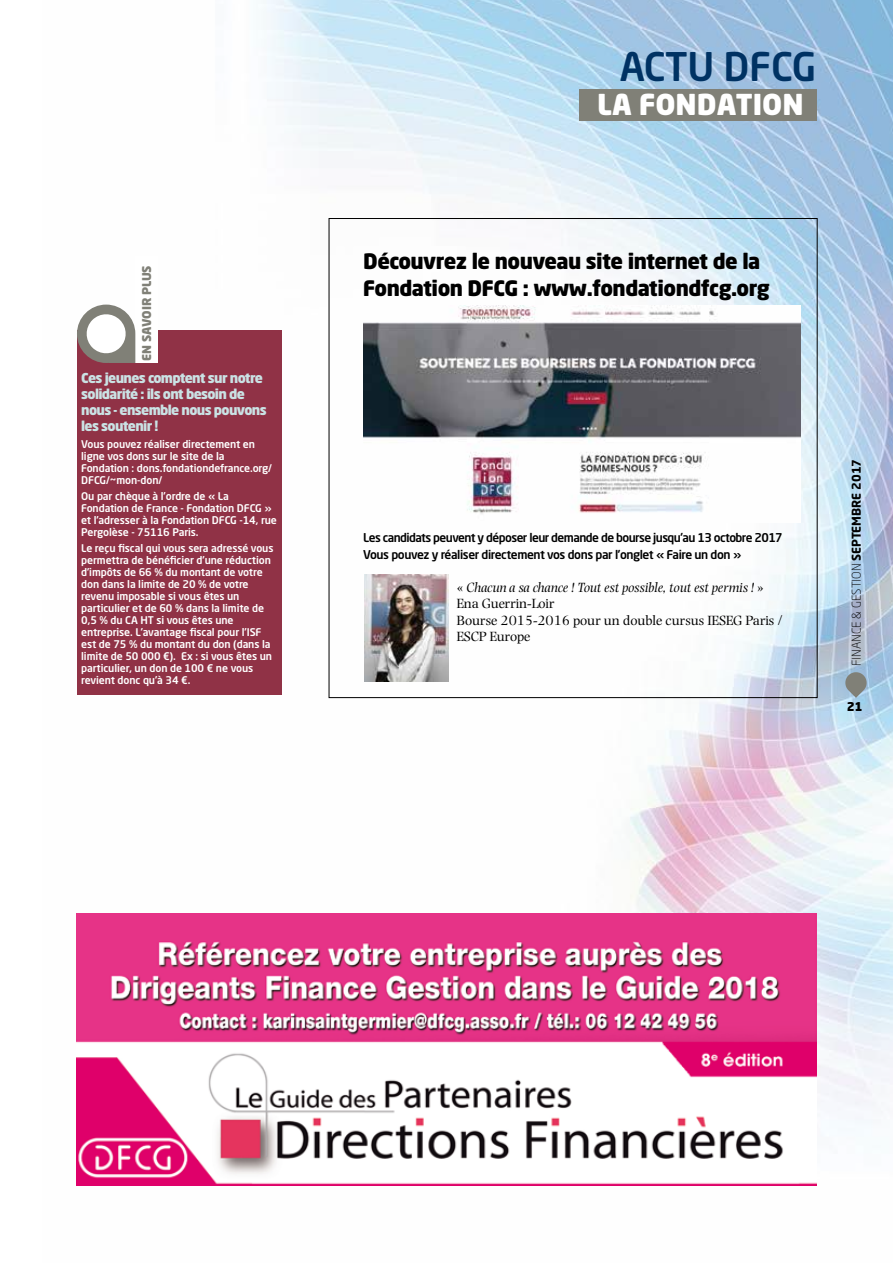
<style>
.page{position:relative;width:893px;height:1263px;background:#fff}
.page>*{position:absolute;margin:0;border:0;box-sizing:border-box;transform-origin:0 0}
.t1{font:500 39px "Neo Sans Std";letter-spacing:-.01em;color:#003263}
.t2{font:900 28.5px "Neo Sans Std";color:#fff}
.t3{font:900 21px/27px "Neo Sans Std";letter-spacing:-.025em;color:#000}
.t4{font:13.95px/16.5px "Photina MT Std";letter-spacing:-.005em;color:#000}
.t5{font:900 13.5px/16.2px "Neo Sans Std";letter-spacing:-.05em;color:#cae2e4}
.t6{font:500 12px/16.5px "Neo Sans Std";letter-spacing:-.045em;color:#000}
.t7{font:300 12px "Neo Sans Std";color:#000}
.t8{font:900 12px "Neo Sans Std";letter-spacing:-.01em;color:#808077}
.t9{font:900 12px "Neo Sans Std";color:#000}
.t10{font:500 10.5px/12px "Neo Sans Std";letter-spacing:-.01em;color:#fff}
.s1{font-style:italic}
.s2{font-weight:700}
</style>
<div class="page">
<img style="left:76px;top:0;width:817px;height:1186px">
<img style="left:363px;top:305px;width:437px;height:217px">
<img style="left:365px;top:574px;width:83px;height:108px">
<div style="left:77px;top:330px;width:204px;height:364px;background:#903246"></div>
<div style="left:135px;top:256px;width:23px;height:107px;background:#fff"></div>
<div style="left:77px;top:305px;width:58px;height:58px;background:#808077;border-radius:29px"></div>
<svg style="left:85px;top:312px;width:43px;height:43px"></svg>
<svg style="left:844px;top:671px;width:24px;height:27px"></svg>
<div style="left:579px;top:89px;width:237px;height:32px;background:#808077"></div>
<img style="left:77px;top:913px;width:739px;height:273px">
<p class="t8" style="left:139px;top:361px;width:97px;rotate:-90deg">EN SAVOIR PLUS</p>
<p class="t5" style="left:81px;top:369px;width:187px">Ces jeunes comptent sur notre solidarité : ils ont besoin de nous - ensemble nous pouvons les soutenir !</p>
<p class="t10" style="left:81px;top:438px;width:192px">Vous pouvez réaliser directement en ligne vos dons sur le site de la<br>Fondation : dons.fondationdefrance.org/<br>DFCG/~mon-don/</p>
<p class="t10" style="left:81px;top:490px;width:197px">Ou par chèque à l’ordre de « La Fondation de France - Fondation DFCG » et l’adresser à la Fondation DFCG -14, rue Pergolèse - 75116 Paris.</p>
<p class="t10" style="left:81px;top:542px;width:194px">Le reçu fiscal qui vous sera adressé vous permettra de bénéficier d’une réduction d’impôts de 66 % du montant de votre don dans la limite de 20 % de votre revenu imposable si vous êtes un particulier et de 60 % dans la limite de 0,5 % du CA HT si vous êtes une entreprise. L’avantage fiscal pour l’ISF est de 75 % du montant du don (dans la limite de 50 000 €). Ex : si vous êtes un particulier, un don de 100 € ne vous revient donc qu’à 34 €.</p>
<h1 class="t1" style="left:620px;top:42px;width:198px">ACTU DFCG</h1>
<h2 class="t2" style="left:597px;top:86px;width:61px">la fondation</h2>
<h3 class="t3" style="left:363px;top:247px;width:408px">Découvrez le nouveau site internet de la<br>Fondation DFCG : www.fondationdfcg.org</h3>
<p class="t6" style="left:363px;top:529px;width:421px">Les candidats peuvent y déposer leur demande de bourse jusqu’au 13 octobre 2017<br>Vous pouvez y réaliser directement vos dons par l’onglet « Faire un don »</p>
<h3 class="t4" style="left:457px;top:579px;width:327px">« <span class="s1">Chacun a sa chance ! Tout est possible, tout est permis !</span> » Ena Guerrin-Loir<br>Bourse 2015-2016 pour un double cursus IESEG Paris / ESCP Europe</h3>
<p class="t7" style="left:849px;top:666px;width:209px;rotate:-90deg">Finance &amp; gestion <span class="s2">SEPTEMBRE 2017</span></p>
<p class="t9" style="left:847px;top:699px;width:17px">21</p>
</div>
